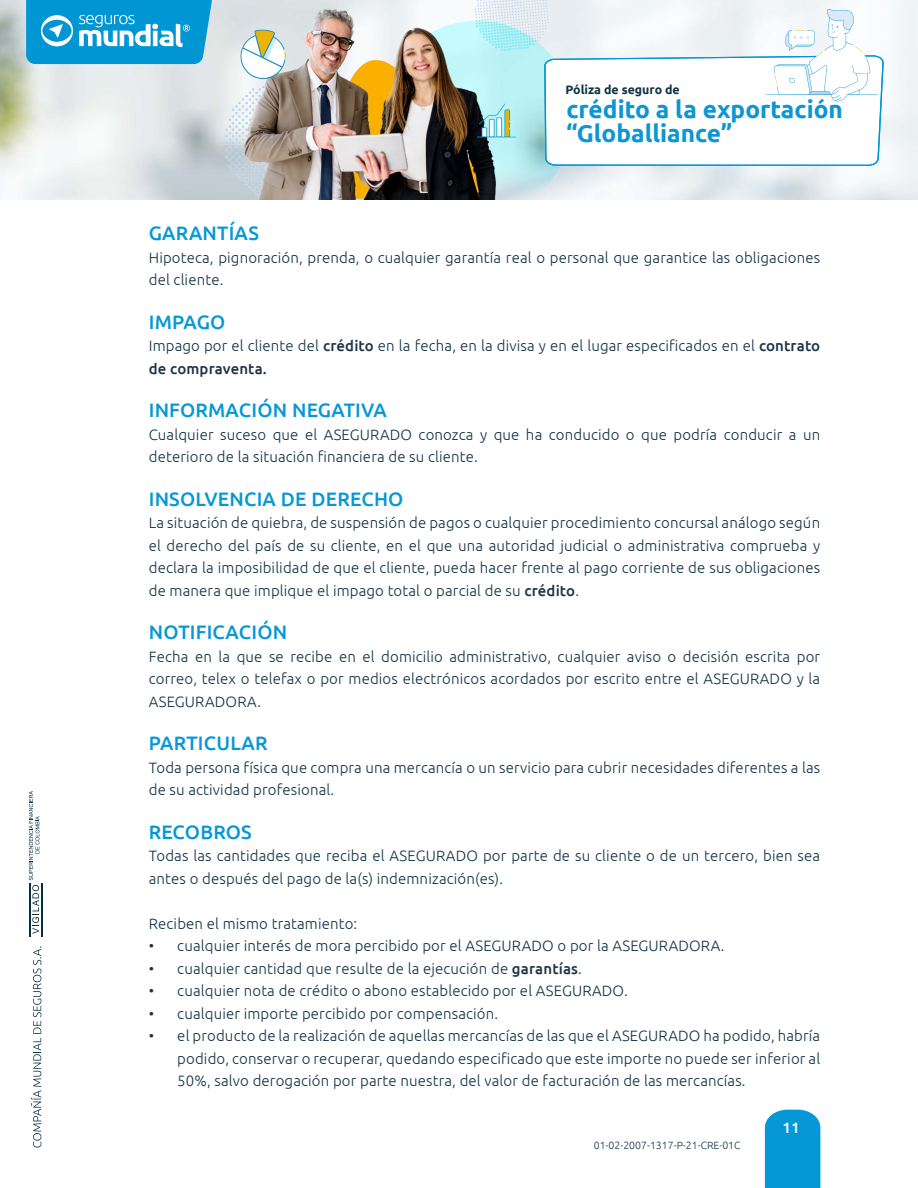
<style>
.page{position:relative;width:918px;height:1188px;background:#fff}
.page>*{position:absolute;margin:0;border:0;box-sizing:border-box;transform-origin:0 0}
.t1{font:700 24.15px/23.2px "Ubuntu";color:#0e95d4}
.t2{font:500 19.5px "Ubuntu";letter-spacing:.01em;color:#0698d6}
.t3{font:300 15px/22.5px "Ubuntu";letter-spacing:.01em;color:#123446}
.t4{font:500 15px "Ubuntu";color:#fff}
.t5{font:700 12.3px "Ubuntu";color:#103446}
.t6{font:300 10.5px "Ubuntu";color:#123446}
.s1{font-weight:500;color:#1f3445}
</style>
<div class="page">
<div style="left:765px;top:1110px;width:55px;height:78px;background:#0698d6"></div>
<img style="left:0;top:0;width:918px;height:199px">
<img style="left:225px;top:0;width:348px;height:199px">
<svg style="left:26px;top:0;width:186px;height:64px;background:#29a6da"></svg>
<svg style="left:544px;top:9px;width:340px;height:157px"></svg>
<svg style="left:29px;top:791px;width:10px;height:143px"></svg>
<hr style="left:29px;top:883px;width:1px;height:53px;background:#062f43">
<hr style="left:42px;top:883px;width:1px;height:53px;background:#062f43">
<svg style="left:31px;top:946px;width:10px;height:202px"></svg>
<p class="t5" style="left:565px;top:82px;width:116px">Póliza de seguro de</p>
<h1 class="t1" style="left:566px;top:98px;width:278px">crédito a la exportación “Globalliance”</h1>
<h2 class="t2" style="left:149px;top:221px;width:112px">GARANTÍAS</h2>
<p class="t3" style="left:149px;top:246px;width:673px">Hipoteca, pignoración, prenda, o cualquier garantía real o personal que garantice las obligaciones del cliente.</p>
<h2 class="t2" style="left:149px;top:310px;width:78px">IMPAGO</h2>
<p class="t3" style="left:149px;top:335px;width:673px">Impago por el cliente del <span class="s1">crédito</span> en la fecha, en la divisa y en el lugar especificados en el <span class="s1">contrato de compraventa.</span></p>
<h2 class="t2" style="left:149px;top:398px;width:240px">INFORMACIÓN NEGATIVA</h2>
<p class="t3" style="left:149px;top:423px;width:673px">Cualquier suceso que el ASEGURADO conozca y que ha conducido o que podría conducir a un deterioro de la situación financiera de su cliente.</p>
<h2 class="t2" style="left:149px;top:487px;width:256px">INSOLVENCIA DE DERECHO</h2>
<p class="t3" style="left:149px;top:512px;width:673px;text-align:justify">La situación de quiebra, de suspensión de pagos o cualquier procedimiento concursal análogo según el derecho del país de su cliente, en el que una autoridad judicial o administrativa comprueba y declara la imposibilidad de que el cliente, pueda hacer frente al pago corriente de sus obligaciones de manera que implique el impago total o parcial de su <span class="s1">crédito</span>.</p>
<h2 class="t2" style="left:149px;top:620px;width:140px">NOTIFICACIÓN</h2>
<p class="t3" style="left:149px;top:645px;width:673px;text-align:justify">Fecha en la que se recibe en el domicilio administrativo, cualquier aviso o decisión escrita por correo, telex o telefax o por medios electrónicos acordados por escrito entre el ASEGURADO y la ASEGURADORA.</p>
<h2 class="t2" style="left:149px;top:731px;width:120px">PARTICULAR</h2>
<p class="t3" style="left:149px;top:756px;width:673px">Toda persona física que compra una mercancía o un servicio para cubrir necesidades diferentes a las de su actividad profesional.</p>
<h2 class="t2" style="left:149px;top:820px;width:104px">RECOBROS</h2>
<p class="t3" style="left:149px;top:845px;width:673px">Todas las cantidades que reciba el ASEGURADO por parte de su cliente o de un tercero, bien sea antes o después del pago de la(s) indemnización(es).</p>
<p class="t3" style="left:149px;top:912px;width:210px">Reciben el mismo tratamiento:</p>
<p class="t3" style="left:149px;top:935px;width:577px">• cualquier interés de mora percibido por el ASEGURADO o por la ASEGURADORA.</p>
<p class="t3" style="left:149px;top:957px;width:435px">• cualquier cantidad que resulte de la ejecución de <span class="s1">garantías</span>.</p>
<p class="t3" style="left:149px;top:980px;width:480px">• cualquier nota de crédito o abono establecido por el ASEGURADO.</p>
<p class="t3" style="left:149px;top:1002px;width:351px">• cualquier importe percibido por compensación.</p>
<p class="t3" style="left:177px;top:1025px;width:644px;text-align:justify;text-indent:-28px">• el producto de la realización de aquellas mercancías de las que el ASEGURADO ha podido, habría podido, conservar o recuperar, quedando especificado que este importe no puede ser inferior al 50%, salvo derogación por parte nuestra, del valor de facturación de las mercancías.</p>
<p class="t6" style="left:594px;top:1139px;width:148px">01-02-2007-1317-P-21-CRE-01C</p>
<p class="t4" style="left:783px;top:1118px;width:19px">11</p>
</div>
